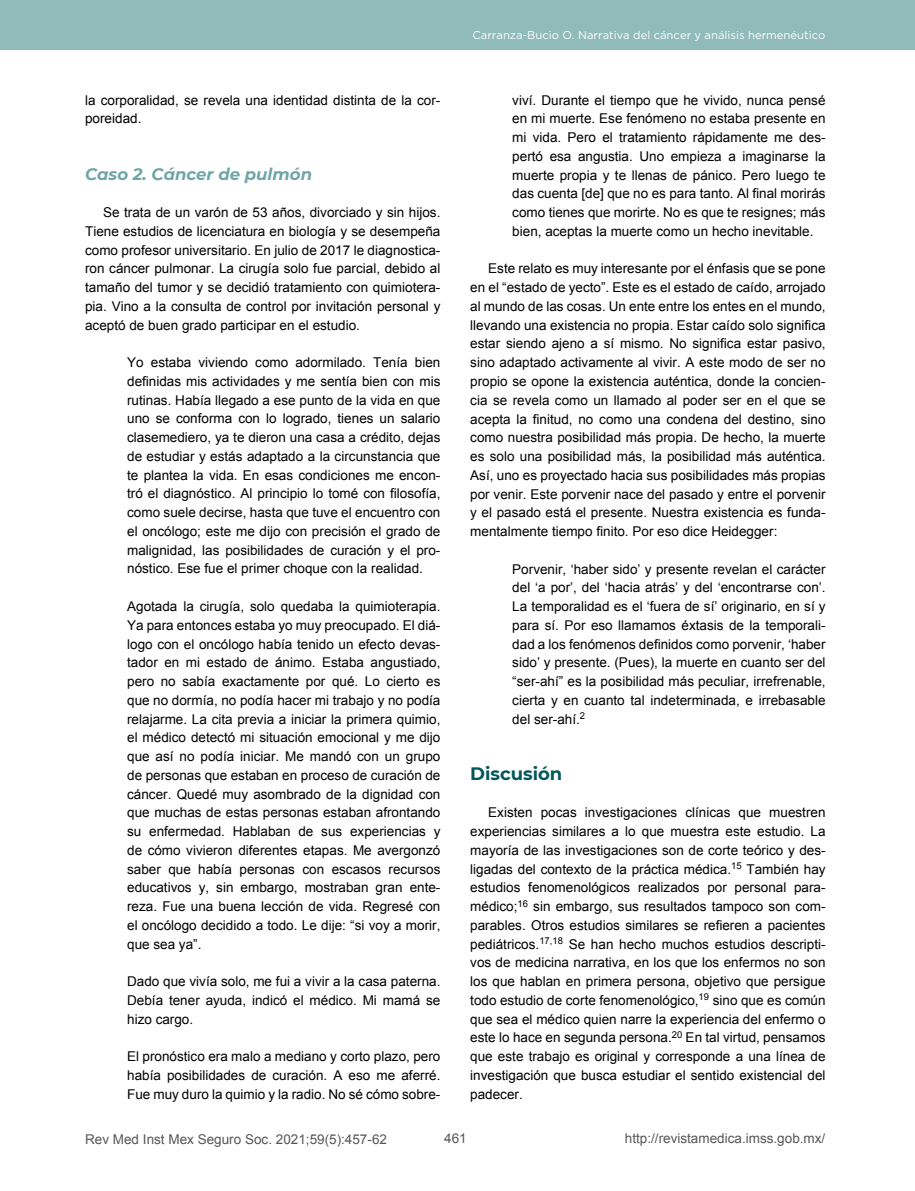
<style>
.page{position:relative;width:915px;height:1191px;background:#fff}
.page>*{position:absolute;margin:0;border:0;box-sizing:border-box;transform-origin:0 0}
.t1{font:700 18px "Montserrat";color:#01575a}
.t2{font:italic 700 16.5px "Montserrat";color:#6fa5a5}
.t3{font:13.5px/18.8px "Arial";color:#000;text-align:justify}
.t4{font:13.5px "Arial";color:#575756}
.t5{font:11.25px "Gotham";color:#fff}
</style>
<div class="page">
<div style="left:0;top:0;width:914px;height:50px;background:#91baba"></div>
<p class="t3" style="left:85px;top:91px;width:357px">la corporalidad, se revela una identidad distinta de la cor&shy;poreidad.</p>
<p class="t2" style="left:85px;top:162px;width:228px">Caso 2. Cáncer de pulmón</p>
<p class="t3" style="left:85px;top:203px;width:357px;text-indent:18px">Se trata de un varón de 53 años, divorciado y sin hijos.<br>Tiene estudios de licenciatura en biología y se desempeña como profesor universitario. En julio de 2017 le diagnostica&shy;ron cáncer pulmonar. La cirugía solo fue parcial, debido al tamaño del tumor y se decidió tratamiento con quimiotera&shy;pia. Vino a la consulta de control por invitación personal y aceptó de buen grado participar en el estudio.</p>
<p class="t3" style="left:127px;top:353px;width:315px">Yo estaba viviendo como adormilado. Tenía bien definidas mis actividades y me sentía bien con mis rutinas. Había llegado a ese punto de la vida en que uno se conforma con lo logrado, tienes un salario clasemediero, ya te dieron una casa a crédito, dejas de estudiar y estás adaptado a la circunstancia que te plantea la vida. En esas condiciones me encon&shy;tró el diagnóstico. Al principio lo tomé con filosofía, como suele decirse, hasta que tuve el encuentro con el oncólogo; este me dijo con precisión el grado de malignidad, las posibilidades de curación y el pro&shy;nóstico. Ese fue el primer choque con la realidad.</p>
<p class="t3" style="left:127px;top:597px;width:315px">Agotada la cirugía, solo quedaba la quimioterapia.<br>Ya para entonces estaba yo muy preocupado. El diá&shy;logo con el oncólogo había tenido un efecto devas&shy;tador en mi estado de ánimo. Estaba angustiado, pero no sabía exactamente por qué. Lo cierto es que no dormía, no podía hacer mi trabajo y no podía relajarme. La cita previa a iniciar la primera quimio, el médico detectó mi situación emocional y me dijo que así no podía iniciar. Me mandó con un grupo de personas que estaban en proceso de curación de cáncer. Quedé muy asombrado de la dignidad con que muchas de estas personas estaban afrontando su enfermedad. Hablaban de sus experiencias y de cómo vivieron diferentes etapas. Me avergonzó saber que había personas con escasos recursos educativos y, sin embargo, mostraban gran ente&shy;reza. Fue una buena lección de vida. Regresé con el oncólogo decidido a todo. Le dije: “si voy a morir, que sea ya”.</p>
<p class="t3" style="left:127px;top:972px;width:315px">Dado que vivía solo, me fui a vivir a la casa paterna.<br>Debía tener ayuda, indicó el médico. Mi mamá se hizo cargo.</p>
<p class="t3" style="left:127px;top:1047px;width:315px">El pronóstico era malo a mediano y corto plazo, pero había posibilidades de curación. A eso me aferré.<br>Fue muy duro la quimio y la radio. No sé cómo sobre-</p>
<p class="t5" style="left:472px;top:28px;width:354px">Carranza-Bucio O. Narrativa del cáncer y análisis hermenéutico</p>
<p class="t3" style="left:512px;top:91px;width:315px">viví. Durante el tiempo que he vivido, nunca pensé en mi muerte. Ese fenómeno no estaba presente en mi vida. Pero el tratamiento rápidamente me des&shy;pertó esa angustia. Uno empieza a imaginarse la muerte propia y te llenas de pánico. Pero luego te das cuenta [de] que no es para tanto. Al final morirás como tienes que morirte. No es que te resignes; más bien, aceptas la muerte como un hecho inevitable.</p>
<p class="t3" style="left:470px;top:259px;width:357px;text-indent:18px">Este relato es muy interesante por el énfasis que se pone en el “estado de yecto”. Este es el estado de caído, arrojado al mundo de las cosas. Un ente entre los entes en el mundo, llevando una existencia no propia. Estar caído solo significa estar siendo ajeno a sí mismo. No significa estar pasivo, sino adaptado activamente al vivir. A este modo de ser no propio se opone la existencia auténtica, donde la concien&shy;cia se revela como un llamado al poder ser en el que se acepta la finitud, no como una condena del destino, sino como nuestra posibilidad más propia. De hecho, la muerte es solo una posibilidad más, la posibilidad más auténtica.<br>Así, uno es proyectado hacia sus posibilidades más propias por venir. Este porvenir nace del pasado y entre el porvenir y el pasado está el presente. Nuestra existencia es funda&shy;mentalmente tiempo finito. Por eso dice Heidegger:</p>
<p class="t3" style="left:512px;top:559px;width:315px">Porvenir, ‘haber sido’ y presente revelan el carácter del ‘a por’, del ‘hacia atrás’ y del ‘encontrarse con’.<br>La temporalidad es el ‘fuera de sí’ originario, en sí y para sí. Por eso llamamos éxtasis de la temporali&shy;dad a los fenómenos definidos como porvenir, ‘haber sido’ y presente. (Pues), la muerte en cuanto ser del “ser-ahí” es la posibilidad más peculiar, irrefrenable, cierta y en cuanto tal indeterminada, e irrebasable del ser-ahí.<sup>2</sup></p>
<h1 class="t1" style="left:470px;top:760px;width:94px">Discusión</h1>
<p class="t3" style="left:470px;top:803px;width:357px;text-indent:18px">Existen pocas investigaciones clínicas que muestren experiencias similares a lo que muestra este estudio. La mayoría de las investigaciones son de corte teórico y des&shy;ligadas del contexto de la práctica médica.<sup>15</sup> También hay estudios fenomenológicos realizados por personal para&shy;médico;<sup>16</sup> sin embargo, sus resultados tampoco son com&shy;parables. Otros estudios similares se refieren a pacientes pediátricos.<sup>17,18</sup> Se han hecho muchos estudios descripti&shy;vos de medicina narrativa, en los que los enfermos no son los que hablan en primera persona, objetivo que persigue todo estudio de corte fenomenológico,<sup>19</sup> sino que es común que sea el médico quien narre la experiencia del enfermo o este lo hace en segunda persona.<sup>20</sup> En tal virtud, pensamos que este trabajo es original y corresponde a una línea de investigación que busca estudiar el sentido existencial del padecer.</p>
<p class="t4" style="left:85px;top:1130px;width:303px">Rev Med Inst Mex Seguro Soc. 2021;59(5):457-62</p>
<p class="t4" style="left:444px;top:1129px;width:24px">461</p>
<p class="t4" style="left:624px;top:1129px;width:202px">http://revistamedica.imss.gob.mx/</p>
</div>
